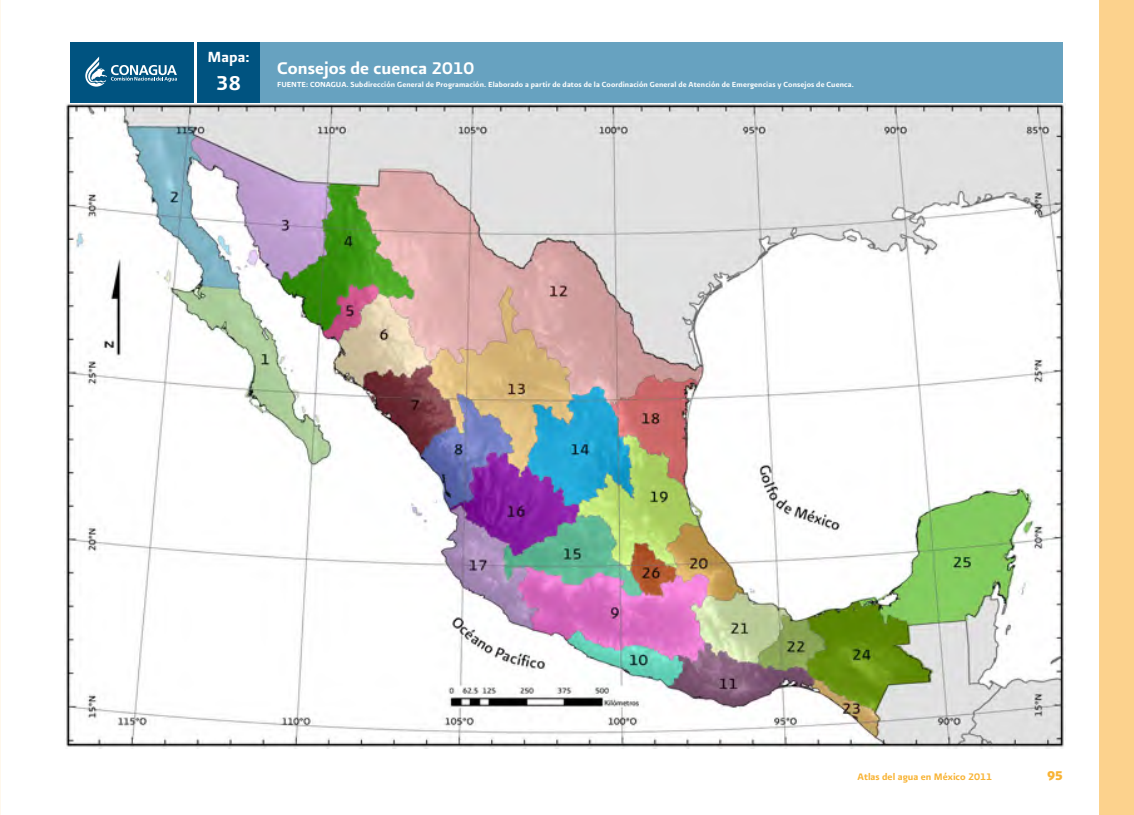
<style>
.page{position:relative;width:1134px;height:815px;background:#fff}
.page>*{position:absolute;margin:0;border:0;box-sizing:border-box;transform-origin:0 0}
.t1{font:23.75px "Presidencia Firme";color:#fff}
.t2{font:20px "Presidencia Firme";color:#fff}
.t3{font:17.5px "Presidencia Firme";color:#fff}
.t4{font:15px "Presidencia Fuerte";color:#f8b334}
.t5{font:11.25px "Presidencia Firme";color:#f8b334}
.t6{font:8.75px "Presidencia Firme";letter-spacing:.015em;color:#fff}
</style>
<div class="page">
<hr style="left:0;top:0;width:1px;height:815px;background:#fff8ed">
<div style="left:1099px;top:0;width:35px;height:815px;background:#fcd28d"></div>
<img style="left:66px;top:104px;width:1000px;height:645px">
<div style="left:71px;top:43px;width:123px;height:60px;background:#005380"></div>
<div style="left:213px;top:43px;width:850px;height:60px;background:#67a2c0"></div>
<svg style="left:85px;top:57px;width:92px;height:30px"></svg>
<div style="left:197px;top:43px;width:63px;height:60px;background:#005380"></div>
<h3 class="t3" style="left:208px;top:47px;width:43px">Mapa:</h3>
<h1 class="t1" style="left:216px;top:70px;width:27px">38</h1>
<h2 class="t2" style="left:277px;top:57px;width:199px">Consejos de cuenca 2010</h2>
<p class="t6" style="left:277px;top:79px;width:578px">FUENTE: CONAGUA. Subdirección General de Programación. Elaborado a partir de datos de la Coordinación General de Atención de Emergencias y Consejos de Cuenca.</p>
<p class="t5" style="left:857px;top:770px;width:136px">Atlas del agua en México 2011</p>
<h3 class="t4" style="left:1047px;top:767px;width:17px">95</h3>
</div>
